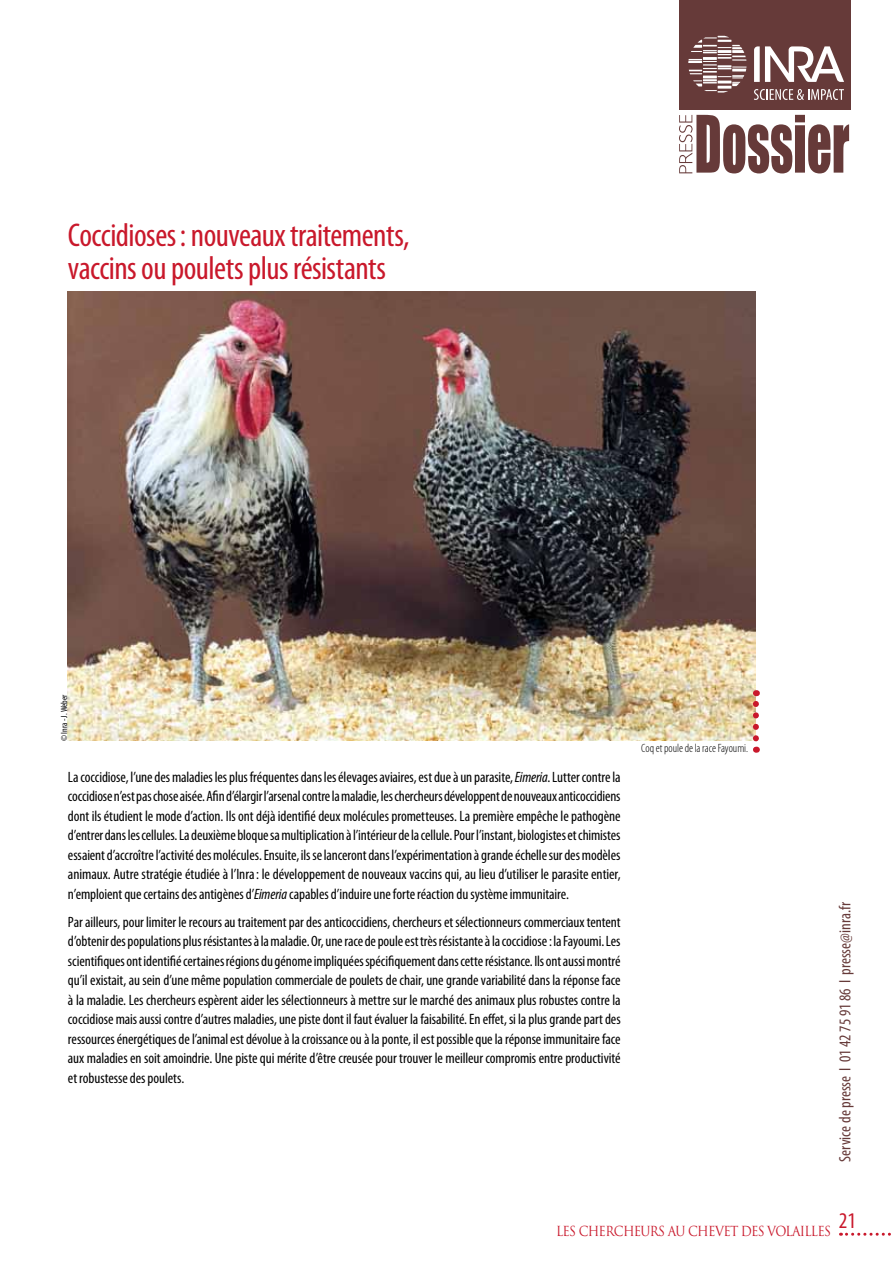
<style>
.page{position:relative;width:893px;height:1263px;background:#fff}
.page>*{position:absolute;margin:0;border:0;box-sizing:border-box;transform-origin:0 0}
.t1{font:condensed 33px/33px "Myriad Pro";letter-spacing:-.015em;color:#c9182b}
.t2{font:condensed 22.5px "Myriad Pro";color:#c9182b}
.t3{font:condensed 16.5px "Myriad Pro";color:#663a39}
.t4{font:condensed 15px/19.5px "Myriad Pro";letter-spacing:-.005em;color:#000;text-align:justify}
.t5{font:13.5px "Trajan Pro";letter-spacing:-.06em;color:#c9182b;scale:.9 1}
.t6{font:300 condensed 12px "Myriad Pro";color:#000}
.t7{font:condensed 9px "Myriad Pro";color:#000}
.s1{font-style:italic}
</style>
<div class="page">
<svg style="left:840px;top:1233px;width:51px;height:3px"></svg>
<div style="left:679px;top:0;width:171px;height:110px;background:#663a39"></div>
<svg style="left:679px;top:115px;width:170px;height:58px"></svg>
<svg style="left:754px;top:46px;width:90px;height:36px"></svg>
<svg style="left:688px;top:36px;width:58px;height:57px"></svg>
<svg style="left:754px;top:89px;width:90px;height:11px"></svg>
<img style="left:68px;top:291px;width:688px;height:450px">
<svg style="left:753px;top:690px;width:6px;height:48px"></svg>
<h1 class="t1" style="left:68px;top:219px;width:343px">Coccidioses: nouveaux traitements, vaccins ou poulets plus résistants</h1>
<p class="t7" style="left:59px;top:741px;width:48px;rotate:-90deg">© Inra - J. Weber</p>
<p class="t4" style="left:68px;top:767px;width:554px">La coccidiose, l’une des maladies les plus fréquentes dans les élevages aviaires, est due à un parasite, <span class="s1">Eimeria</span>. Lutter contre la coccidiose n’est pas chose aisée. Afin d’élargir l’arsenal contre la maladie, les chercheurs développent de nouveaux anticoccidiens dont ils étudient le mode d’action. Ils ont déjà identifié deux molécules prometteuses. La première empêche le pathogène d’entrer dans les cellules. La deuxième bloque sa multiplication à l’intérieur de la cellule. Pour l’instant, biologistes et chimistes essaient d’accroître l’activité des molécules. Ensuite, ils se lanceront dans l’expérimentation à grande échelle sur des modèles animaux. Autre stratégie étudiée à l’Inra: le développement de nouveaux vaccins qui, au lieu d’utiliser le parasite entier, n’emploient que certains des antigènes d’<span class="s1">Eimeria</span> capables d’induire une forte réaction du système immunitaire.</p>
<p class="t4" style="left:68px;top:912px;width:554px">Par ailleurs, pour limiter le recours au traitement par des anticoccidiens, chercheurs et sélectionneurs commerciaux tentent d’obtenir des populations plus résistantes à la maladie. Or, une race de poule est très résistante à la coccidiose: la Fayoumi. Les scientifiques ont identifié certaines régions du génome impliquées spécifiquement dans cette résistance. Ils ont aussi montré qu’il existait, au sein d’une même population commerciale de poulets de chair, une grande variabilité dans la réponse face à la maladie. Les chercheurs espèrent aider les sélectionneurs à mettre sur le marché des animaux plus robustes contre la coccidiose mais aussi contre d’autres maladies, une piste dont il faut évaluer la faisabilité. En effet, si la plus grande part des ressources énergétiques de l’animal est dévolue à la croissance ou à la ponte, il est possible que la réponse immunitaire face aux maladies en soit amoindrie. Une piste qui mérite d’être creusée pour trouver le meilleur compromis entre productivité et robustesse des poulets.</p>
<p class="t6" style="left:641px;top:741px;width:109px">Coq et poule de la race Fayoumi.</p>
<p class="t3" style="left:836px;top:1162px;width:261px;rotate:-90deg">Service de presse I 01 42 75 91 86 I presse@inra.fr</p>
<p class="t5" style="left:556px;top:1222px;width:96px">LES CHERCHEURS</p>
<p class="t5" style="left:668px;top:1222px;width:54px">AU CHEVET</p>
<p class="t5" style="left:741px;top:1222px;width:93px">DES VOLAI LLES</p>
<h2 class="t2" style="left:839px;top:1209px;width:19px">21</h2>
</div>
